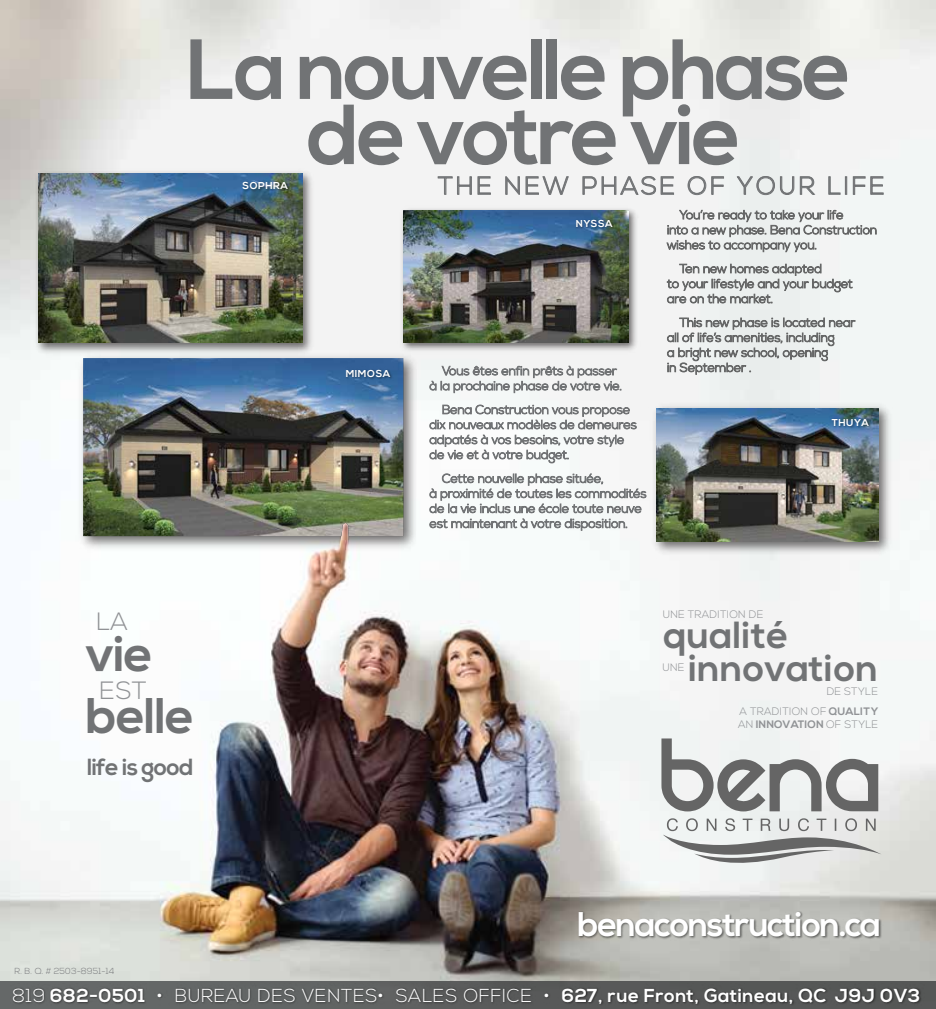
<style>
.page{position:relative;width:936px;height:1009px;background:#fff}
.page>*{position:absolute;margin:0;border:0;box-sizing:border-box;transform-origin:0 0}
.t1{font:700 85px/65.1px "Nexa";letter-spacing:-.04em;color:#717375;text-align:center}
.t2{font:700 50px "Nexa";letter-spacing:-.02em;color:#717375}
.t3{font:700 37.75px/32.9px "Nexa";letter-spacing:.01em;color:#717375}
.t4{font:700 34.12px "Nexa";letter-spacing:-.04em;color:#fff}
.t5{font:300 25px "Nexa";letter-spacing:.11em;color:#717375}
.t6{font:300 25px "Nexa";color:#909295}
.t7{font:700 23.38px "Nexa";letter-spacing:-.03em;color:#717375}
.t8{font:700 18.75px "Nexa";letter-spacing:.025em;color:#fff}
.t9{font:300 10.75px/13px "Nexa";letter-spacing:.01em;color:#909295}
.t10{font:700 10px "Nexa";letter-spacing:.05em;color:#fff}
.t11{font:300 8.75px "Nexa";letter-spacing:.01em;color:#77787b}
.s1{font-weight:700}
.s2{font-weight:300}
</style>
<div class="page">
<img style="left:0;top:0;width:936px;height:981px">
<img style="left:397px;top:204px;width:243px;height:151px">
<img style="left:403px;top:210px;width:225px;height:133px">
<img style="left:32px;top:166px;width:285px;height:191px">
<img style="left:39px;top:173px;width:263px;height:170px">
<img style="left:648px;top:400px;width:247px;height:158px">
<img style="left:657px;top:408px;width:221px;height:133px">
<img style="left:830px;top:415px;width:43px;height:17px">
<img style="left:574px;top:217px;width:43px;height:17px">
<img style="left:241px;top:179px;width:51px;height:17px">
<img style="left:65px;top:351px;width:352px;height:208px">
<img style="left:83px;top:358px;width:320px;height:178px">
<img style="left:344px;top:366px;width:51px;height:17px">
<svg style="left:438px;top:176px;width:53px;height:19px"></svg>
<svg style="left:505px;top:176px;width:64px;height:19px"></svg>
<svg style="left:582px;top:176px;width:92px;height:19px"></svg>
<svg style="left:688px;top:176px;width:36px;height:19px"></svg>
<svg style="left:737px;top:176px;width:57px;height:21px"></svg>
<svg style="left:800px;top:176px;width:16px;height:19px"></svg>
<svg style="left:828px;top:176px;width:19px;height:19px"></svg>
<svg style="left:853px;top:176px;width:31px;height:19px"></svg>
<img style="left:632px;top:708px;width:279px;height:184px">
<svg style="left:663px;top:818px;width:219px;height:50px"></svg>
<svg style="left:661px;top:738px;width:217px;height:73px"></svg>
<svg style="left:0;top:981px;width:936px;height:27px;background:#5b5d5d"></svg>
<img style="left:10px;top:983px;width:915px;height:25px">
<svg style="left:430px;top:366px;width:191px;height:26px"></svg>
<svg style="left:430px;top:404px;width:206px;height:59px"></svg>
<svg style="left:430px;top:473px;width:216px;height:39px"></svg>
<svg style="left:430px;top:518px;width:197px;height:12px"></svg>
<svg style="left:667px;top:210px;width:209px;height:42px"></svg>
<svg style="left:667px;top:264px;width:186px;height:39px"></svg>
<svg style="left:667px;top:317px;width:188px;height:57px"></svg>
<img style="left:575px;top:904px;width:308px;height:45px">
<h1 class="t1" style="left:186px;top:40px;width:667px">La nouvelle phase de votre vie</h1>
<p class="t10" style="left:243px;top:180px;width:47px">SOPHRA</p>
<h3 class="t5" style="left:438px;top:171px;width:448px">THE NEW PHASE OF YOUR LIFE</h3>
<p class="t10" style="left:576px;top:218px;width:38px">NYSSA</p>
<p class="t10" style="left:346px;top:367px;width:46px">MIMOSA</p>
<p class="t10" style="left:832px;top:416px;width:39px">THUYA</p>
<h3 class="t6" style="left:97px;top:607px;width:33px">LA</h3>
<h2 class="t2" style="left:86px;top:625px;width:69px">vie</h2>
<h3 class="t6" style="left:100px;top:675px;width:49px">EST</h3>
<h2 class="t2" style="left:86px;top:686px;width:110px">belle</h2>
<p class="t7" style="left:87px;top:753px;width:108px">life is good</p>
<p class="t9" style="left:663px;top:608px;width:102px">UNE TRADITION DE</p>
<h3 class="t3" style="left:688px;top:619px;width:191px;text-indent:-25px">qualité innovation</h3>
<p class="t9" style="left:663px;top:661px;width:23px">UNE</p>
<p class="t9" style="left:827px;top:684px;width:53px">DE STYLE</p>
<p class="t9" style="left:738px;top:704px;width:142px">A TRADITION OF <span class="s1">QUALITY<br></span>AN <span class="s1">INNOVATION</span> OF STYLE</p>
<h3 class="t4" style="left:577px;top:903px;width:305px">benaconstruction.ca</h3>
<p class="t11" style="left:15px;top:965px;width:101px">R. B. Q. # 2503-8951-14</p>
<p class="t8" style="left:12px;top:983px;width:910px"><span class="s2">819</span> 682-0501 <span class="s2">• BUREAU DES VENTES• SALES OFFICE •</span> 627, rue Front, Gatineau, QC J9J 0V3</p>
</div>
